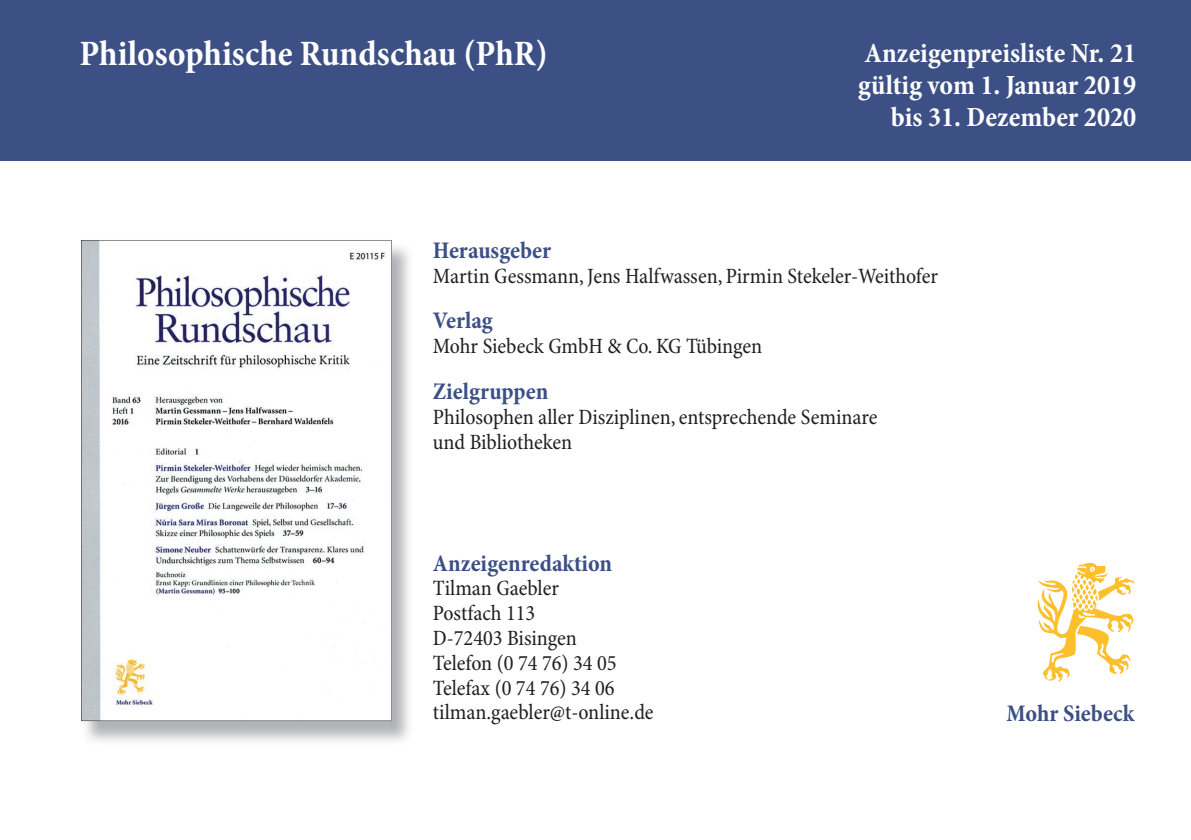
<style>
.page{position:relative;width:1191px;height:840px;background:#fff}
.page>*{position:absolute;margin:0;border:0;box-sizing:border-box;transform-origin:0 0}
.t1{font:700 condensed 36px "Minion Pro";color:#fff}
.t2{font:700 condensed 28px/32px "Minion Pro";letter-spacing:-.005em;color:#fff;text-align:right}
.t3{font:700 condensed 24px "Minion Pro";color:#3c5086}
.t4{font:condensed 22px/24.8px "Minion Pro";color:#231f20}
</style>
<div class="page">
<div style="left:0;top:0;width:1191px;height:160px;background:#3c5086"></div>
<hr style="left:0;top:159px;width:1191px;height:2px;background:#3c5086">
<img style="left:1037px;top:563px;width:98px;height:119px">
<img style="left:81px;top:242px;width:328px;height:499px">
<svg style="left:81px;top:240px;width:310px;height:480px"></svg>
<h1 class="t1" style="left:79px;top:28px;width:470px">Philosophische Rundschau (PhR)</h1>
<p class="t2" style="left:858px;top:36px;width:279px">Anzeigenpreisliste Nr. 21 gültig vom 1. Januar 2019 bis 31. Dezember 2020</p>
<p class="t3" style="left:433px;top:233px;width:120px">Herausgeber</p>
<p class="t4" style="left:433px;top:264px;width:506px">Martin Gessmann, Jens Halfwassen, Pirmin Stekeler-Weithofer</p>
<p class="t3" style="left:433px;top:304px;width:61px">Verlag</p>
<p class="t4" style="left:433px;top:334px;width:331px">Mohr Siebeck GmbH &amp; Co. KG Tübingen</p>
<p class="t3" style="left:433px;top:375px;width:117px">Zielgruppen</p>
<p class="t4" style="left:433px;top:405px;width:446px">Philosophen aller Disziplinen, entsprechende Seminare und Bibliotheken</p>
<p class="t3" style="left:433px;top:546px;width:181px">Anzeigenredaktion</p>
<p class="t4" style="left:433px;top:576px;width:222px">Tilman Gaebler<br>Postfach 113<br>D-72403 Bisingen<br>Telefon (0 74 76) 34 05<br>Telefax (0 74 76) 34 06 tilman.gaebler@t-online.de</p>
<p class="t3" style="left:1006px;top:696px;width:129px">Mohr Siebeck</p>
</div>
